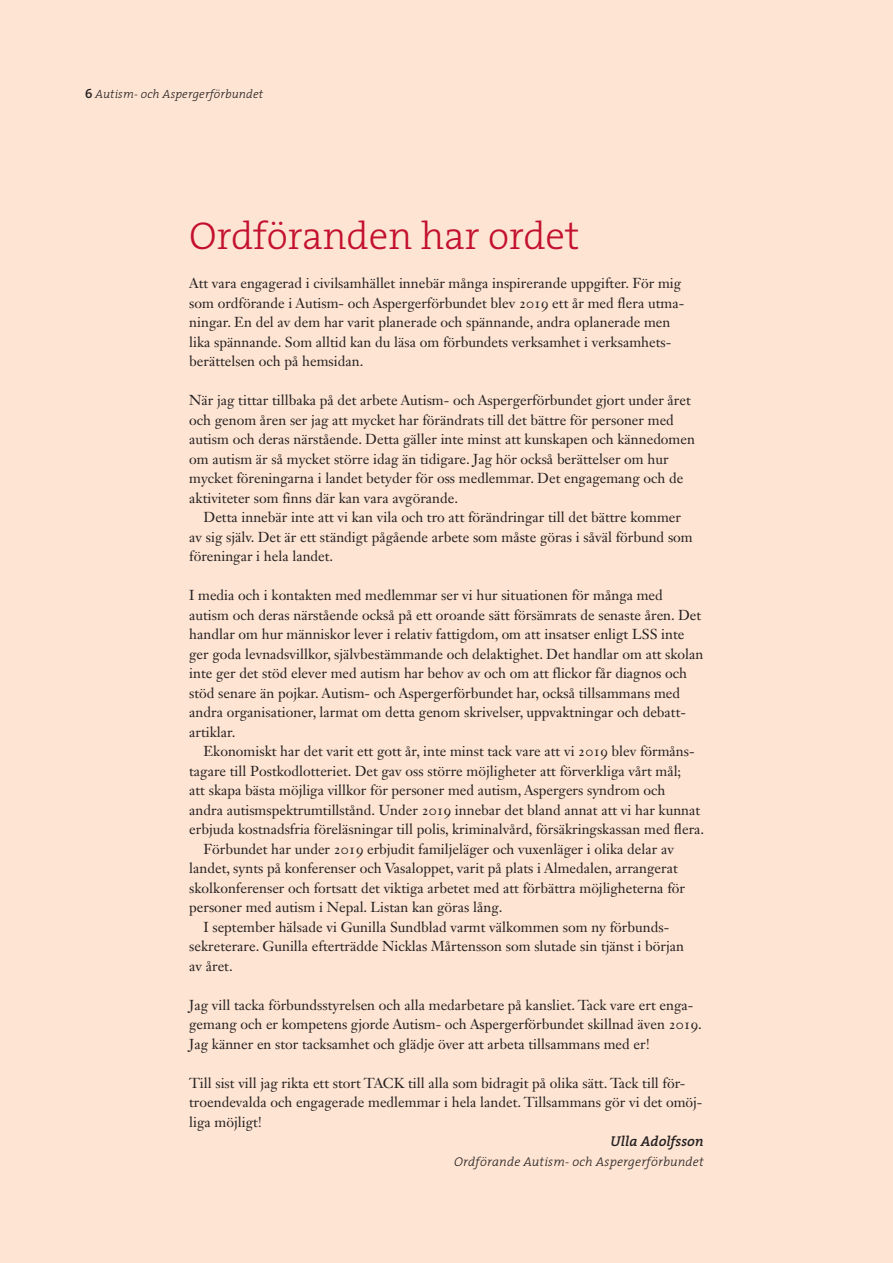
<style>
.page{position:relative;width:893px;height:1263px;background:#fee4d2}
.page>*{position:absolute;margin:0;border:0;box-sizing:border-box;transform-origin:0 0}
.Rubrik{font:300 39px "The Serif";color:#c3102f}
.Bröd_u_indrag{font:14.25px/19.5px "Janson Text LT Std";color:#231f20}
.Bröd_m_indrag{font:14.25px/19.5px "Janson Text LT Std";color:#231f20}
.Mellanrubbe_2{font:italic 600 14.25px "The Serif";color:#231f20}
.Bröd_u_indrag-2{font:italic 300 12.75px "The Serif";letter-spacing:.015em;color:#231f20}
.Sidnr{font:italic 300 12px "The Serif";letter-spacing:.01em;color:#231f20}
.s1{font-family:"The Serif Semi Bold Expert";font-weight:400;font-style:normal;font-size:13.5px}
</style>
<div class="page">
<p class="Sidnr" style="left:85px;top:84px;width:180px"><span class="s1">6</span> Autism- och Aspergerförbundet</p>
<p class="Rubrik" style="left:189px;top:204px;width:392px">Ordföranden har ordet</p>
<p class="Bröd_u_indrag" style="left:189px;top:273px;width:496px">Att vara engagerad i civilsamhället innebär många inspirerande uppgifter. För mig som ordförande i Autism- och Aspergerförbundet blev 2019 ett år med flera utma&shy;ningar. En del av dem har varit planerade och spännande, andra oplanerade men lika spännande. Som alltid kan du läsa om förbundets verksamhet i verksamhets&shy;berättelsen och på hemsidan.</p>
<p class="Bröd_u_indrag" style="left:189px;top:390px;width:507px">När jag tittar tillbaka på det arbete Autism- och Aspergerförbundet gjort under året och genom åren ser jag att mycket har förändrats till det bättre för personer med autism och deras närstående. Detta gäller inte minst att kunskapen och kännedomen om autism är så mycket större idag än tidigare. Jag hör också berättelser om hur mycket föreningarna i landet betyder för oss medlemmar. Det engagemang och de aktiviteter som finns där kan vara avgörande.</p>
<p class="Bröd_m_indrag" style="left:189px;top:507px;width:505px;text-indent:14px">Detta innebär inte att vi kan vila och tro att förändringar till det bättre kommer av sig själv. Det är ett ständigt pågående arbete som måste göras i såväl förbund som föreningar i hela landet.</p>
<p class="Bröd_u_indrag" style="left:189px;top:585px;width:516px">I media och i kontakten med medlemmar ser vi hur situationen för många med autism och deras närstående också på ett oroande sätt försämrats de senaste åren. Det handlar om hur människor lever i relativ fattigdom, om att insatser enligt LSS inte ger goda levnadsvillkor, självbestämmande och delaktighet. Det handlar om att skolan inte ger det stöd elever med autism har behov av och om att flickor får diagnos och stöd senare än pojkar. Autism- och Aspergerförbundet har, också tillsammans med andra organisationer, larmat om detta genom skrivelser, uppvaktningar och debatt&shy;artiklar.</p>
<p class="Bröd_m_indrag" style="left:189px;top:741px;width:517px;text-indent:14px">Ekonomiskt har det varit ett gott år, inte minst tack vare att vi 2019 blev förmåns&shy;tagare till Postkodlotteriet. Det gav oss större möjligheter att förverkliga vårt mål;<br>att skapa bästa möjliga villkor för personer med autism, Aspergers syndrom och<br>andra autismspektrumtillstånd. Under 2019 innebar det bland annat att vi har kunnat erbjuda kostnadsfria föreläsningar till polis, kriminalvård, försäkringskassan med flera.</p>
<p class="Bröd_m_indrag" style="left:189px;top:839px;width:497px;text-indent:14px">Förbundet har under 2019 erbjudit familjeläger och vuxenläger i olika delar av landet, synts på konferenser och Vasaloppet, varit på plats i Almedalen, arrangerat skolkonferenser och fortsatt det viktiga arbetet med att förbättra möjligheterna för personer med autism i Nepal. Listan kan göras lång.</p>
<p class="Bröd_m_indrag" style="left:189px;top:917px;width:496px;text-indent:14px">I september hälsade vi Gunilla Sundblad varmt välkommen som ny förbunds&shy;sekreterare. Gunilla efterträdde Nicklas Mårtensson som slutade sin tjänst i början av året.</p>
<p class="Bröd_u_indrag" style="left:189px;top:995px;width:514px">Jag vill tacka förbundsstyrelsen och alla medarbetare på kansliet. Tack vare ert enga&shy;gemang och er kompetens gjorde Autism- och Aspergerförbundet skillnad även 2019.<br>Jag känner en stor tacksamhet och glädje över att arbeta tillsammans med er!</p>
<p class="Bröd_u_indrag" style="left:189px;top:1073px;width:515px">Till sist vill jag rikta ett stort TACK till alla som bidragit på olika sätt. Tack till för&shy;troendevalda och engagerade medlemmar i hela landet. Tillsammans gör vi det omöj&shy;liga möjligt!</p>
<p class="Mellanrubbe_2" style="left:611px;top:1129px;width:95px">Ulla Adolfsson</p>
<p class="Bröd_u_indrag-2" style="left:454px;top:1151px;width:251px">Ordförande Autism- och Aspergerförbundet</p>
</div>
